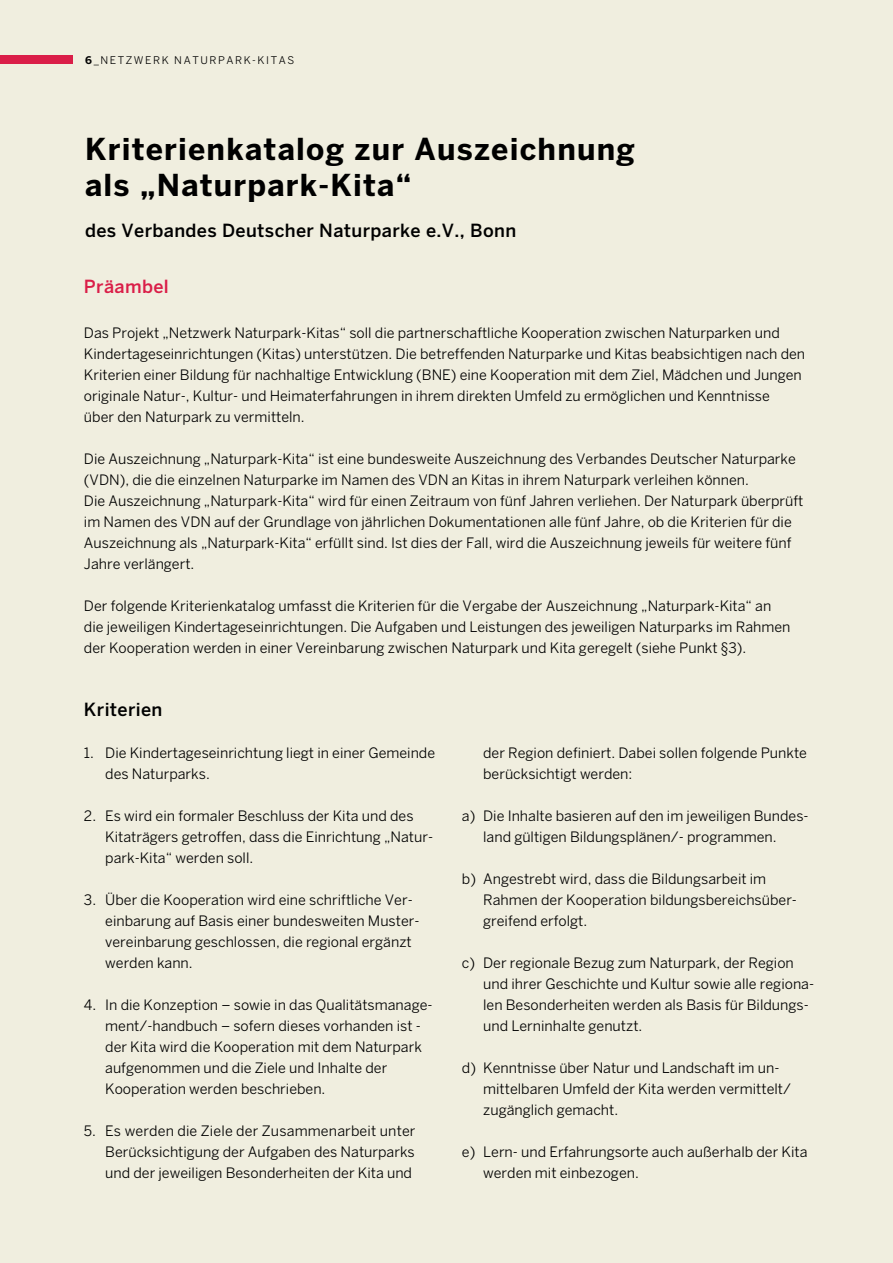
<style>
.page{position:relative;width:893px;height:1263px;background:#f0eedf}
.page>*{position:absolute;margin:0;border:0;box-sizing:border-box;transform-origin:0 0}
.t1{font:700 30px/36px "Benton Sans";letter-spacing:.04em;color:#000}
.t2{font:500 18px "Benton Sans";letter-spacing:.02em;color:#000}
.t3{font:500 18px "Benton Sans";letter-spacing:.02em;color:#da1e48}
.t4{font:14.25px/21px "Benton Sans";color:#000}
.t5{font:10.5px "Benton Sans";color:#000}
.s1{font-weight:700}
</style>
<div class="page">
<div style="left:0;top:55px;width:72px;height:9px;background:#da1e48"></div>
<p class="t5" style="left:85px;top:54px;width:34px"><span class="s1">6</span>_Netzwerk</p>
<p class="t5" style="left:174px;top:54px;width:19px">Naturpark</p>
<p class="t5" style="left:252px;top:54px;width:27px">-Kitas</p>
<h1 class="t1" style="left:85px;top:131px;width:551px">Kriterienkatalog zur Auszeichnung als „Naturpark-Kita“</h1>
<p class="t2" style="left:85px;top:220px;width:433px">des Verbandes Deutscher Naturparke e.V., Bonn</p>
<p class="t3" style="left:84px;top:275px;width:86px">Präambel</p>
<p class="t4" style="left:84px;top:322px;width:723px">Das Projekt „Netzwerk Naturpark-Kitas“ soll die partnerschaftliche Kooperation zwischen Naturparken und Kindertageseinrichtungen (Kitas) unterstützen. Die betreffenden Naturparke und Kitas beabsichtigen nach den Kriterien einer Bildung für nachhaltige Entwicklung (BNE) eine Kooperation mit dem Ziel, Mädchen und Jungen originale Natur-, Kultur- und Heimaterfahrungen in ihrem direkten Umfeld zu ermöglichen und Kenntnisse<br>über den Naturpark zu vermitteln.</p>
<p class="t4" style="left:84px;top:448px;width:721px">Die Auszeichnung „Naturpark-Kita“ ist eine bundesweite Auszeichnung des Verbandes Deutscher Naturparke (VDN), die die einzelnen Naturparke im Namen des VDN an Kitas in ihrem Naturpark verleihen können.<br>Die Auszeichnung „Naturpark-Kita“ wird für einen Zeitraum von fünf Jahren verliehen. Der Naturpark überprüft im Namen des VDN auf der Grundlage von jährlichen Dokumentationen alle fünf Jahre, ob die Kriterien für die Auszeichnung als „Naturpark-Kita“ erfüllt sind. Ist dies der Fall, wird die Auszeichnung jeweils für weitere fünf Jahre verlängert.</p>
<p class="t4" style="left:84px;top:595px;width:708px">Der folgende Kriterienkatalog umfasst die Kriterien für die Vergabe der Auszeichnung „Naturpark-Kita“ an die jeweiligen Kindertageseinrichtungen. Die Aufgaben und Leistungen des jeweiligen Naturparks im Rahmen der Kooperation werden in einer Vereinbarung zwischen Naturpark und Kita geregelt (siehe Punkt §3).</p>
<p class="t2" style="left:84px;top:698px;width:80px">Kriterien</p>
<p class="t4" style="left:105px;top:742px;width:331px;text-indent:-21px">1. Die Kindertageseinrichtung liegt in einer Gemeinde des Naturparks.</p>
<p class="t4" style="left:105px;top:805px;width:329px;text-indent:-21px">2. Es wird ein formaler Beschluss der Kita und des<br>Kitaträgers getroffen, dass die Einrichtung „Natur&shy;park-Kita“ werden soll.</p>
<p class="t4" style="left:105px;top:889px;width:316px;text-indent:-21px">3. Über die Kooperation wird eine schriftliche Ver&shy;einbarung auf Basis einer bundesweiten Muster&shy;vereinbarung geschlossen, die regional ergänzt werden kann.</p>
<p class="t4" style="left:105px;top:994px;width:329px;text-indent:-21px">4. I n die Konzeption – sowie in das Qualitätsmanage&shy;ment/-handbuch – sofern dieses vorhanden ist - der Kita wird die Kooperation mit dem Naturpark aufgenommen und die Ziele und I nhalte der Kooperation werden beschrieben.</p>
<p class="t4" style="left:105px;top:1120px;width:312px;text-align:justify;text-indent:-21px">5. Es werden die Ziele der Zusammenarbeit unter Berücksichtigung der Aufgaben des Naturparks und der jeweiligen Besonderheiten der Kita und</p>
<p class="t4" style="left:483px;top:742px;width:325px">der Region definiert. Dabei sollen folgende Punkte berücksichtigt werden:</p>
<p class="t4" style="left:483px;top:805px;width:327px;text-indent:-21px">a) Die I nhalte basieren auf den im jeweiligen Bundes&shy;land gültigen Bildungsplänen/- programmen.</p>
<p class="t4" style="left:483px;top:868px;width:315px;text-indent:-21px">b) Angestrebt wird, dass die Bildungsarbeit im<br>Rahmen der Kooperation bildungsbereichsüber&shy;greifend erfolgt.</p>
<p class="t4" style="left:483px;top:952px;width:332px;text-indent:-21px">c) Der regionale Bezug zum Naturpark, der Region und ihrer Geschichte und Kultur sowie alle regiona&shy;len Besonderheiten werden als Basis für Bildungs&shy;und Lerninhalte genutzt.</p>
<p class="t4" style="left:483px;top:1057px;width:309px;text-indent:-21px">d) Kenntnisse über Natur und Landschaft im un&shy;mittelbaren Umfeld der Kita werden vermittelt/ zugänglich gemacht.</p>
<p class="t4" style="left:483px;top:1141px;width:326px;text-indent:-21px">e) Lern- und Erfahrungsorte auch außerhalb der Kita werden mit einbezogen.</p>
</div>
